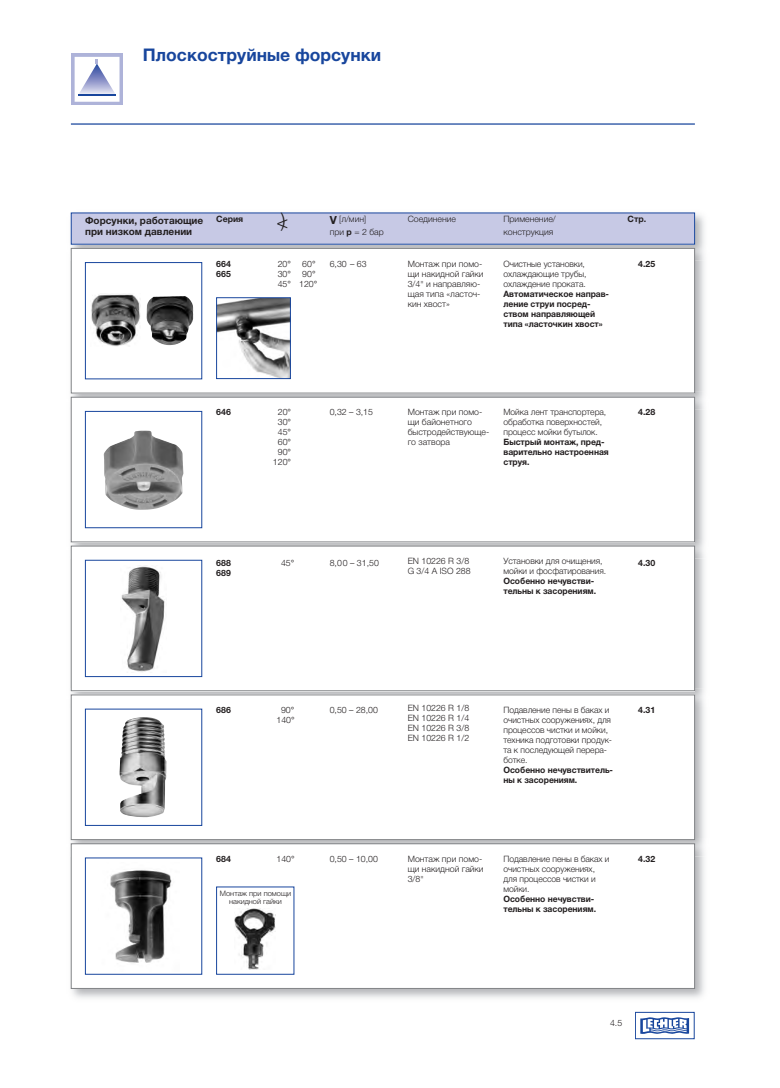
<style>
.page{position:relative;width:780px;height:1088px;background:#fff}
.page>*{position:absolute;margin:0;border:0;box-sizing:border-box;transform-origin:0 0}
.t1{font:300 20px "Helvetica Neue LTCYR";color:#231f20}
.t2{font:700 17.5px "Helvetica Neue LTCYR";color:#18469d}
.t3{font:700 10px "Helvetica Neue LTCYR";color:#231f20}
.t4{font:300 8.75px/10px "Helvetica Neue LTCYR";letter-spacing:-.005em;color:#231f20}
.t5{font:700 8.75px/10px "Helvetica Neue LTCYR";letter-spacing:-.005em;color:#231f20}
.t6{font:300 7.5px/8.8px "Helvetica Neue LTCYR";color:#231f20;text-align:center}
.s1{font-weight:700;font-size:11.25px}
.s2{font-weight:700}
</style>
<div class="page">
<img style="left:70px;top:856px;width:635px;height:142px">
<div style="left:635px;top:1012px;width:59px;height:27px;border:1px solid #18469d"></div>
<svg style="left:640px;top:1017px;width:49px;height:17px"></svg>
<img style="left:70px;top:212px;width:635px;height:49px">
<img style="left:70px;top:689px;width:635px;height:167px">
<img style="left:70px;top:391px;width:635px;height:168px">
<hr style="left:71px;top:123px;width:623px;height:2px;background:#18469d">
<div style="left:71px;top:248px;width:623px;height:145px;background:#fff"></div>
<div style="left:71px;top:248px;width:623px;height:145px;border:1px solid #808285"></div>
<img style="left:91px;top:294px;width:50px;height:52px">
<div style="left:85px;top:262px;width:117px;height:117px;border:1px solid #18469d"></div>
<svg style="left:71px;top:53px;width:52px;height:52px"></svg>
<div style="left:76px;top:58px;width:42px;height:42px;background:#fff"></div>
<svg style="left:78px;top:59px;width:38px;height:36px"></svg>
<hr style="left:78px;top:95px;width:38px;height:1px;background:#18469d">
<img style="left:218px;top:299px;width:71px;height:78px">
<div style="left:216px;top:297px;width:75px;height:82px;border:1px solid #18469d"></div>
<img style="left:164px;top:296px;width:29px;height:49px">
<div style="left:71px;top:546px;width:623px;height:145px;background:#fff"></div>
<div style="left:71px;top:546px;width:623px;height:145px;border:1px solid #808285"></div>
<img style="left:121px;top:565px;width:44px;height:107px">
<div style="left:85px;top:560px;width:117px;height:117px;border:1px solid #18469d"></div>
<div style="left:71px;top:213px;width:623px;height:31px;background:#c7c9e5"></div>
<div style="left:71px;top:695px;width:623px;height:144px;background:#fff"></div>
<div style="left:71px;top:694px;width:623px;height:146px;border:1px solid #808285"></div>
<img style="left:120px;top:717px;width:46px;height:100px">
<div style="left:85px;top:709px;width:117px;height:117px;border:1px solid #18469d"></div>
<div style="left:71px;top:844px;width:623px;height:144px;background:#fff"></div>
<div style="left:71px;top:843px;width:623px;height:146px;border:1px solid #808285"></div>
<img style="left:110px;top:870px;width:62px;height:93px">
<img style="left:235px;top:909px;width:40px;height:60px">
<div style="left:71px;top:397px;width:623px;height:145px;background:#fff"></div>
<div style="left:71px;top:397px;width:623px;height:145px;border:1px solid #808285"></div>
<img style="left:104px;top:431px;width:79px;height:79px">
<div style="left:85px;top:411px;width:117px;height:117px;border:1px solid #18469d"></div>
<h2 class="t2" style="left:143px;top:48px;width:240px">Плоскоструйные форсунки</h2>
<h1 class="t1" style="left:281px;top:213px;width:6px">)</h1>
<p class="t3" style="left:85px;top:217px;width:120px">Форсунки, работающие</p>
<p class="t5" style="left:216px;top:215px;width:29px">Серия</p>
<p class="t4" style="left:330px;top:215px;width:38px"><span class="s1">V</span> [л/мин]</p>
<p class="t4" style="left:407px;top:215px;width:50px">Соединение</p>
<p class="t4" style="left:503px;top:215px;width:54px">Применение/</p>
<p class="t5" style="left:627px;top:215px;width:20px">Стр.</p>
<p class="t3" style="left:85px;top:228px;width:109px">при низком давлении</p>
<h1 class="t1" style="left:276px;top:215px;width:14px">&lt;</h1>
<p class="t4" style="left:330px;top:228px;width:56px">при <span class="s2">p</span> = 2 бар</p>
<p class="t4" style="left:503px;top:228px;width:51px">конструкция</p>
<p class="t5" style="left:216px;top:259px;width:16px">664</p>
<p class="t5" style="left:638px;top:259px;width:19px">4.25</p>
<p class="t5" style="left:216px;top:269px;width:16px">665</p>
<p class="t4" style="left:278px;top:259px;width:15px;text-align:justify">20° 30° 45°</p>
<p class="t4" style="left:299px;top:259px;width:20px;text-align:center">60°<br>90°<br>120°</p>
<p class="t4" style="left:330px;top:259px;width:38px">6,30 – 63</p>
<p class="t4" style="left:407px;top:259px;width:77px">Монтаж при помо&shy;щи накидной гайки<br>3/4" и направляю&shy;щая типа «ласточ&shy;кин хвост»</p>
<p class="t4" style="left:503px;top:259px;width:85px">Очистные установки, охлаждающие трубы, охлаждение проката.</p>
<p class="t5" style="left:503px;top:289px;width:107px">Автоматическое направ&shy;ление струи посред&shy;ством направляющей типа «ласточкин хвост»</p>
<p class="t4" style="left:330px;top:408px;width:45px">0,32 – 3,15</p>
<p class="t4" style="left:407px;top:408px;width:83px">Монтаж при помо&shy;щи байонетного быстродействующе&shy;го затвора</p>
<p class="t4" style="left:503px;top:408px;width:104px">Мойка лент транспортера, обработка поверхностей, процесс мойки бутылок.</p>
<p class="t5" style="left:216px;top:408px;width:16px">646</p>
<p class="t4" style="left:278px;top:408px;width:15px">20°</p>
<p class="t5" style="left:638px;top:408px;width:19px">4.28</p>
<p class="t4" style="left:273px;top:418px;width:20px;text-align:center">30°<br>45°<br>60°<br>90°<br>120°</p>
<p class="t5" style="left:503px;top:438px;width:107px">Быстрый монтаж, пред&shy;варительно настроенная струя.</p>
<p class="t4" style="left:281px;top:559px;width:15px">45°</p>
<p class="t4" style="left:330px;top:559px;width:51px">8,00 – 31,50</p>
<p class="t4" style="left:407px;top:556px;width:64px">EN 10226 R 3/8<br>G 3/4 A ISO 288</p>
<p class="t4" style="left:503px;top:556px;width:104px">Установки для очищения, мойки и фосфатирования.</p>
<p class="t5" style="left:503px;top:576px;width:94px">Особенно нечувстви&shy;тельны к засорениям.</p>
<p class="t5" style="left:216px;top:559px;width:16px">688</p>
<p class="t5" style="left:638px;top:559px;width:19px">4.30</p>
<p class="t5" style="left:216px;top:569px;width:16px">689</p>
<p class="t4" style="left:330px;top:706px;width:50px">0,50 – 28,00</p>
<p class="t4" style="left:407px;top:704px;width:63px;text-align:justify">EN 10226 R 1/8<br>EN 10226 R 1/4<br>EN 10226 R 3/8<br>EN 10226 R 1/2</p>
<p class="t4" style="left:503px;top:706px;width:110px">Подавление пены в баках и очистных сооружениях, для процессов чистки и мойки, техника подготовки продук&shy;та к последующей перера&shy;ботке.</p>
<p class="t5" style="left:503px;top:766px;width:111px">Особенно нечувствитель&shy;ны к засорениям.</p>
<p class="t5" style="left:216px;top:706px;width:16px">686</p>
<p class="t4" style="left:281px;top:706px;width:15px">90°</p>
<p class="t5" style="left:638px;top:706px;width:19px">4.31</p>
<p class="t4" style="left:276px;top:716px;width:20px">140°</p>
<p class="t5" style="left:216px;top:854px;width:16px">684</p>
<p class="t4" style="left:276px;top:854px;width:20px">140°</p>
<p class="t4" style="left:330px;top:854px;width:50px">0,50 – 10,00</p>
<p class="t4" style="left:407px;top:854px;width:76px">Монтаж при помо-</p>
<p class="t5" style="left:638px;top:854px;width:19px">4.32</p>
<p class="t4" style="left:407px;top:864px;width:77px">щи накидной гайки<br>3/8"</p>
<p class="t4" style="left:503px;top:854px;width:108px">Подавление пены в баках и очистных сооружениях, для процессов чистки и мойки.</p>
<p class="t5" style="left:503px;top:894px;width:94px">Особенно нечувстви&shy;тельны к засорениям.</p>
<p class="t6" style="left:220px;top:889px;width:73px">Монтаж при помощи накидной гайки</p>
<p class="t4" style="left:610px;top:1018px;width:14px">4.5</p>
</div>
